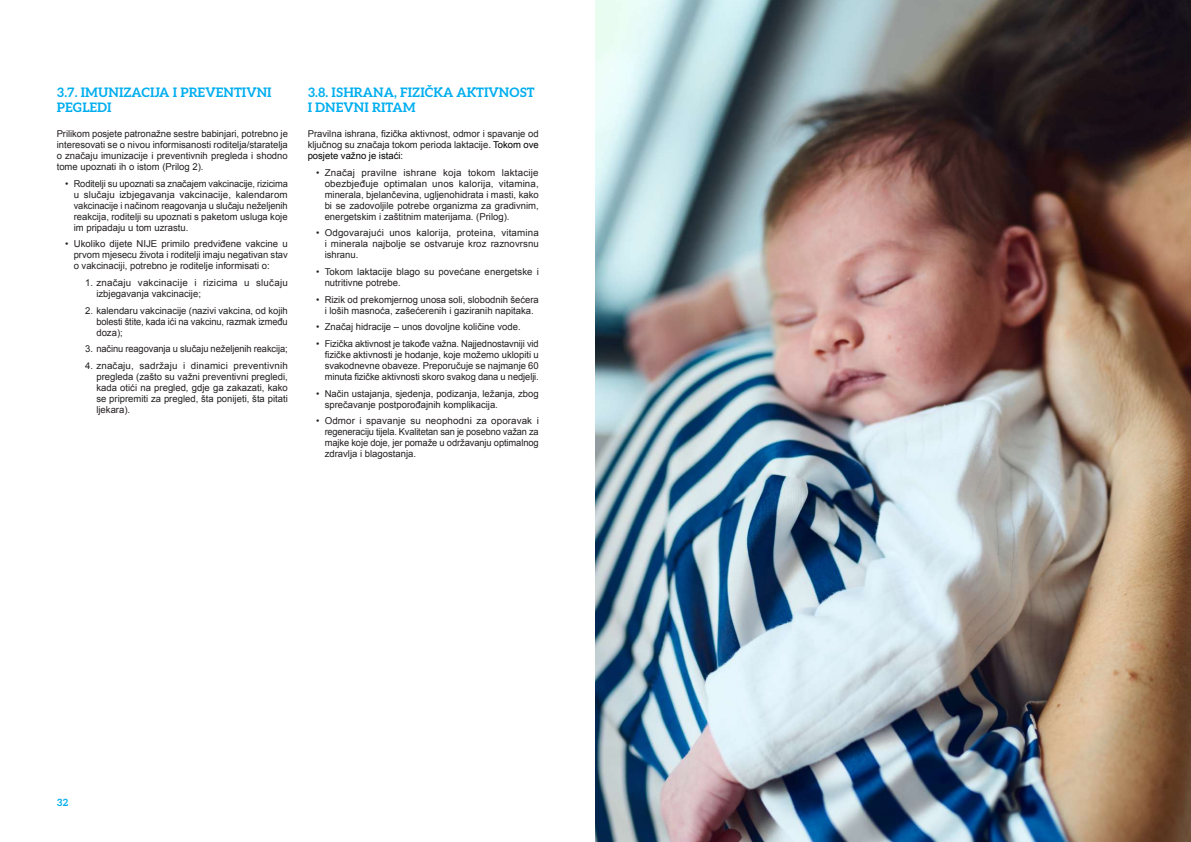
<style>
.page{position:relative;width:1191px;height:842px;background:#fff}
.page>*{position:absolute;margin:0;border:0;box-sizing:border-box;transform-origin:0 0}
.t1{font:700 13px/15px "Aleo";color:#00aeef}
.t2{font:700 10px "Aleo";color:#00aeef}
.t3{font:9.5px/11px "Arial";color:#231f20;text-align:justify}
.t4{font:9.5px/11px "Arial";letter-spacing:.02em;color:#231f20}
.s1{color:#000}
</style>
<div class="page">
<img style="left:595px;top:0;width:596px;height:842px">
<h1 class="t1" style="left:57px;top:84px;width:216px">3.7. IMUNIZACIJA I PREVENTIVNI<br>PEGLEDI</h1>
<p class="t3" style="left:57px;top:128px;width:233px">Prilikom posjete patronažne sestre babinjari, potrebno je interesovati se o nivou informisanosti roditelja/staratelja o značaju imunizacije i preventivnih pregleda i shodno tome upoznati ih o istom (Prilog 2).</p>
<p class="t3" style="left:74px;top:178px;width:216px;text-indent:-9px">• Roditelji su upoznati sa značajem vakcinacije, rizicima u slučaju izbjegavanja vakcinacije, kalendarom vakcinacije i načinom reagovanja u slučaju neželjenih reakcija, roditelji su upoznati s paketom usluga koje im pripadaju u tom uzrastu.</p>
<p class="t3" style="left:74px;top:239px;width:216px;text-indent:-9px">• Ukoliko dijete NIJE primilo predviđene vakcine u prvom mjesecu života i roditelji imaju negativan stav o vakcinaciji, potrebno je roditelje informisati o:</p>
<p class="t4" style="left:96px;top:277px;width:193px;text-indent:-11px">1. značaju vakcinacije i rizicima u slučaju izbjegavanja vakcinacije;</p>
<p class="t3" style="left:96px;top:305px;width:193px;text-indent:-11px">2. kalendaru vakcinacije (nazivi vakcina, od kojih bolesti štite, kada ići na vakcinu, razmak između doza);</p>
<p class="t3" style="left:85px;top:344px;width:204px">3. načinu reagovanja u slučaju neželjenih reakcija;</p>
<p class="t3" style="left:96px;top:360px;width:193px;text-indent:-11px">4. značaju, sadržaju i dinamici preventivnih pregleda (zašto su važni preventivni pregledi, kada otići na pregled, gdje ga zakazati, kako se pripremiti za pregled, šta ponijeti, šta pitati ljekara).</p>
<h1 class="t1" style="left:308px;top:84px;width:229px">3.8. ISHRANA, FIZIČKA AKTIVNOST<br>I DNEVNI RITAM</h1>
<p class="t3" style="left:308px;top:128px;width:233px">Pravilna ishrana, fizička aktivnost, odmor i spavanje od ključnog su značaja tokom perioda laktacije<span class="s1">. Tokom ove posjete važno je istaći:</span></p>
<p class="t3" style="left:325px;top:167px;width:216px;text-indent:-9px">• Značaj pravilne ishrane koja tokom laktacije obezbjeđuje optimalan unos kalorija, vitamina, minerala, bjelančevina, ugljenohidrata i masti, kako bi se zadovoljile potrebe organizma za gradivnim, energetskim i zaštitnim materijama. (Prilog).</p>
<p class="t3" style="left:325px;top:228px;width:216px;text-indent:-9px">• Odgovarajući unos kalorija, proteina, vitamina i minerala najbolje se ostvaruje kroz raznovrsnu ishranu.</p>
<p class="t3" style="left:325px;top:266px;width:216px;text-indent:-9px">• Tokom laktacije blago su povećane energetske i nutritivne potrebe.</p>
<p class="t3" style="left:316px;top:294px;width:224px;text-align:center">• Rizik od prekomjernog unosa soli, slobodnih šećera i loših masnoća, zašećerenih i gaziranih napitaka.</p>
<p class="t3" style="left:316px;top:322px;width:206px">• Značaj hidracije – unos dovoljne količine vode.</p>
<p class="t3" style="left:325px;top:338px;width:216px;text-indent:-9px">• Fizička aktivnost je takođe važna. Najjednostavniji vid fizičke aktivnosti je hodanje, koje možemo uklopiti u svakodnevne obaveze. Preporučuje se najmanje 60 minuta fizičke aktivnosti skoro svakog dana u nedjelji.</p>
<p class="t3" style="left:325px;top:388px;width:216px;text-indent:-9px">• Način ustajanja, sjedenja, podizanja, ležanja, zbog sprečavanje postporođajnih komplikacija.</p>
<p class="t3" style="left:325px;top:416px;width:216px;text-indent:-9px">• Odmor i spavanje su neophodni za oporavak i regeneraciju tijela. Kvalitetan san je posebno važan za majke koje doje, jer pomaže u održavanju optimalnog zdravlja i blagostanja.</p>
<p class="t2" style="left:57px;top:794px;width:13px">32</p>
</div>
